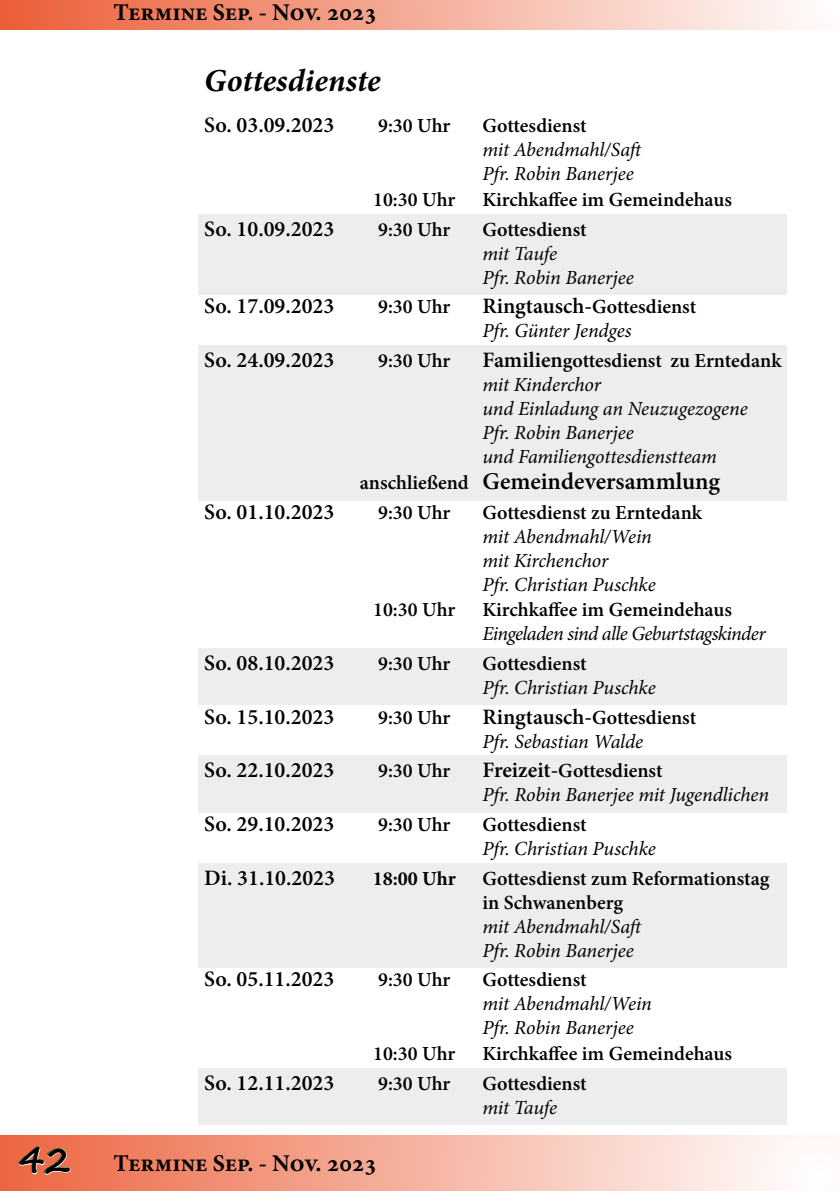
<style>
.page{position:relative;width:840px;height:1191px;background:#fff}
.page>*{position:absolute;margin:0;border:0;box-sizing:border-box;transform-origin:0 0}
.t1{font:italic 700 32px "Minion Pro";color:#000}
.t2{font:700 24px "Minion Pro";color:#000}
.t3{font:600 24px "Minion Pro";color:#000}
.t4{font:600 22px "Minion Pro";color:#000}
.t5{font:italic 20px/24px "Minion Pro";letter-spacing:-.01em;color:#000}
.t6{font:600 20px/24px "Minion Pro";color:#000}
.t7{font:italic 20px "Minion Pro";letter-spacing:-.035em;color:#000}
.t8{font:700 20px "Minion Pro";color:#000}
.s1{font-weight:600;font-style:normal;font-size:22px}
.s2{font-weight:600;font-style:normal}
.s3{font-size:20px}
.s4{font-family:"Segoe Script";font-weight:400;font-size:36px;color:#16542a}
</style>
<div class="page">
<div style="left:198px;top:214px;width:588px;height:33px;background:#ededed"></div>
<div style="left:198px;top:239px;width:588px;height:32px;background:#ededed"></div>
<div style="left:198px;top:263px;width:588px;height:32px;background:#ededed"></div>
<div style="left:198px;top:345px;width:588px;height:34px;background:#ededed"></div>
<div style="left:198px;top:371px;width:588px;height:31px;background:#ededed"></div>
<div style="left:198px;top:395px;width:588px;height:31px;background:#ededed"></div>
<div style="left:198px;top:419px;width:588px;height:31px;background:#ededed"></div>
<div style="left:198px;top:443px;width:588px;height:31px;background:#ededed"></div>
<div style="left:198px;top:466px;width:588px;height:35px;background:#ededed"></div>
<div style="left:198px;top:648px;width:588px;height:33px;background:#ededed"></div>
<div style="left:198px;top:673px;width:588px;height:32px;background:#ededed"></div>
<div style="left:198px;top:755px;width:588px;height:34px;background:#ededed"></div>
<div style="left:198px;top:781px;width:588px;height:31px;background:#ededed"></div>
<div style="left:198px;top:863px;width:588px;height:33px;background:#ededed"></div>
<div style="left:198px;top:888px;width:588px;height:31px;background:#ededed"></div>
<div style="left:198px;top:912px;width:588px;height:31px;background:#ededed"></div>
<div style="left:198px;top:936px;width:588px;height:31px;background:#ededed"></div>
<div style="left:198px;top:1068px;width:588px;height:33px;background:#ededed"></div>
<div style="left:198px;top:1093px;width:588px;height:31px;background:#ededed"></div>
<div style="left:0;top:1135px;width:839px;height:56px;background:linear-gradient(to right,#ec6541,#fff)"></div>
<div style="left:0;top:0;width:839px;height:30px;background:linear-gradient(to right,#eb5d36,#fefefe)"></div>
<p class="t2" style="left:113px;top:-4px;width:265px">Termine Sep. - Nov. 2023</p>
<h1 class="t1" style="left:204px;top:58px;width:177px">Gottesdienste</h1>
<p class="t4" style="left:204px;top:110px;width:131px">So. 03.09.2023</p>
<p class="t6" style="left:378px;top:114px;width:74px">9:30 Uhr</p>
<p class="t6" style="left:482px;top:114px;width:106px">Gottesdienst</p>
<p class="t5" style="left:482px;top:138px;width:163px">mit Abendmahl/Saft<br>Pfr. Robin Banerjee</p>
<p class="t6" style="left:373px;top:187px;width:84px">10:30 Uhr</p>
<p class="t6" style="left:482px;top:187px;width:251px">Kirchkaffee im Gemeindehaus</p>
<p class="t4" style="left:204px;top:213px;width:131px">So. 10.09.2023</p>
<p class="t6" style="left:378px;top:217px;width:74px">9:30 Uhr</p>
<p class="t6" style="left:482px;top:217px;width:106px">Gottesdienst</p>
<p class="t5" style="left:482px;top:241px;width:153px">mit Taufe<br>Pfr. Robin Banerjee</p>
<p class="t4" style="left:204px;top:291px;width:131px">So. 17.09.2023</p>
<p class="t6" style="left:378px;top:295px;width:74px">9:30 Uhr</p>
<p class="t5" style="left:482px;top:295px;width:215px"><span class="s1">Ringtausch-</span><span class="s2">Gottesdienst<br></span>Pfr. Günter Jendges</p>
<p class="t4" style="left:204px;top:345px;width:131px">So. 24.09.2023</p>
<p class="t6" style="left:378px;top:348px;width:74px">9:30 Uhr</p>
<p class="t5" style="left:482px;top:349px;width:300px"><span class="s1">Familien</span><span class="s2">gottesdienst zu Erntedank </span>mit Kinderchor<br>und Einladung an Neuzugezogene<br>Pfr. Robin Banerjee<br>und Familiengottesdienstteam</p>
<p class="t3" style="left:359px;top:464px;width:361px"><span class="s3">anschließend</span> Gemeindeversammlung</p>
<p class="t4" style="left:204px;top:496px;width:131px">So. 01.10.2023</p>
<p class="t6" style="left:378px;top:500px;width:74px">9:30 Uhr</p>
<p class="t6" style="left:482px;top:500px;width:221px">Gottesdienst zu Erntedank</p>
<p class="t5" style="left:482px;top:524px;width:175px">mit Abendmahl/Wein mit Kirchenchor<br>Pfr. Christian Puschke</p>
<p class="t6" style="left:373px;top:597px;width:84px">10:30 Uhr</p>
<p class="t6" style="left:482px;top:597px;width:251px">Kirchkaffee im Gemeindehaus</p>
<p class="t7" style="left:482px;top:620px;width:284px">Eingeladen sind alle Geburtstagskinder</p>
<p class="t4" style="left:204px;top:647px;width:131px">So. 08.10.2023</p>
<p class="t6" style="left:378px;top:651px;width:74px">9:30 Uhr</p>
<p class="t6" style="left:482px;top:651px;width:106px">Gottesdienst</p>
<p class="t5" style="left:482px;top:675px;width:175px">Pfr. Christian Puschke</p>
<p class="t4" style="left:204px;top:701px;width:131px">So. 15.10.2023</p>
<p class="t6" style="left:378px;top:705px;width:74px">9:30 Uhr</p>
<p class="t5" style="left:482px;top:705px;width:215px"><span class="s1">Ringtausch-</span><span class="s2">Gottesdienst<br></span>Pfr. Sebastian Walde</p>
<p class="t4" style="left:204px;top:755px;width:131px">So. 22.10.2023</p>
<p class="t6" style="left:378px;top:758px;width:74px">9:30 Uhr</p>
<p class="t5" style="left:482px;top:759px;width:288px"><span class="s1">Freizeit-</span><span class="s2">Gottesdienst<br></span>Pfr. Robin Banerjee mit Jugendlichen</p>
<p class="t4" style="left:204px;top:808px;width:131px">So. 29.10.2023</p>
<p class="t6" style="left:378px;top:812px;width:74px">9:30 Uhr</p>
<p class="t6" style="left:482px;top:812px;width:106px">Gottesdienst</p>
<p class="t5" style="left:482px;top:836px;width:175px">Pfr. Christian Puschke</p>
<p class="t4" style="left:204px;top:862px;width:132px">Di. 31.10.2023</p>
<p class="t8" style="left:372px;top:864px;width:85px">18:00 Uhr</p>
<p class="t6" style="left:482px;top:866px;width:288px">Gottesdienst zum Reformationstag in Schwanenberg</p>
<p class="t5" style="left:482px;top:914px;width:163px">mit Abendmahl/Saft<br>Pfr. Robin Banerjee</p>
<p class="t4" style="left:204px;top:964px;width:131px">So. 05.11.2023</p>
<p class="t6" style="left:378px;top:967px;width:74px">9:30 Uhr</p>
<p class="t6" style="left:482px;top:967px;width:106px">Gottesdienst</p>
<p class="t5" style="left:482px;top:992px;width:171px">mit Abendmahl/Wein<br>Pfr. Robin Banerjee</p>
<p class="t6" style="left:373px;top:1041px;width:84px">10:30 Uhr</p>
<p class="t6" style="left:482px;top:1041px;width:251px">Kirchkaffee im Gemeindehaus</p>
<p class="t4" style="left:204px;top:1067px;width:131px">So. 12.11.2023</p>
<p class="t6" style="left:378px;top:1071px;width:74px">9:30 Uhr</p>
<p class="t6" style="left:482px;top:1071px;width:106px">Gottesdienst</p>
<p class="t5" style="left:482px;top:1095px;width:76px">mit Taufe</p>
<p class="t2" style="left:18px;top:1146px;width:360px"><span class="s4">42</span> Termine Sep. - Nov. 2023</p>
</div>
